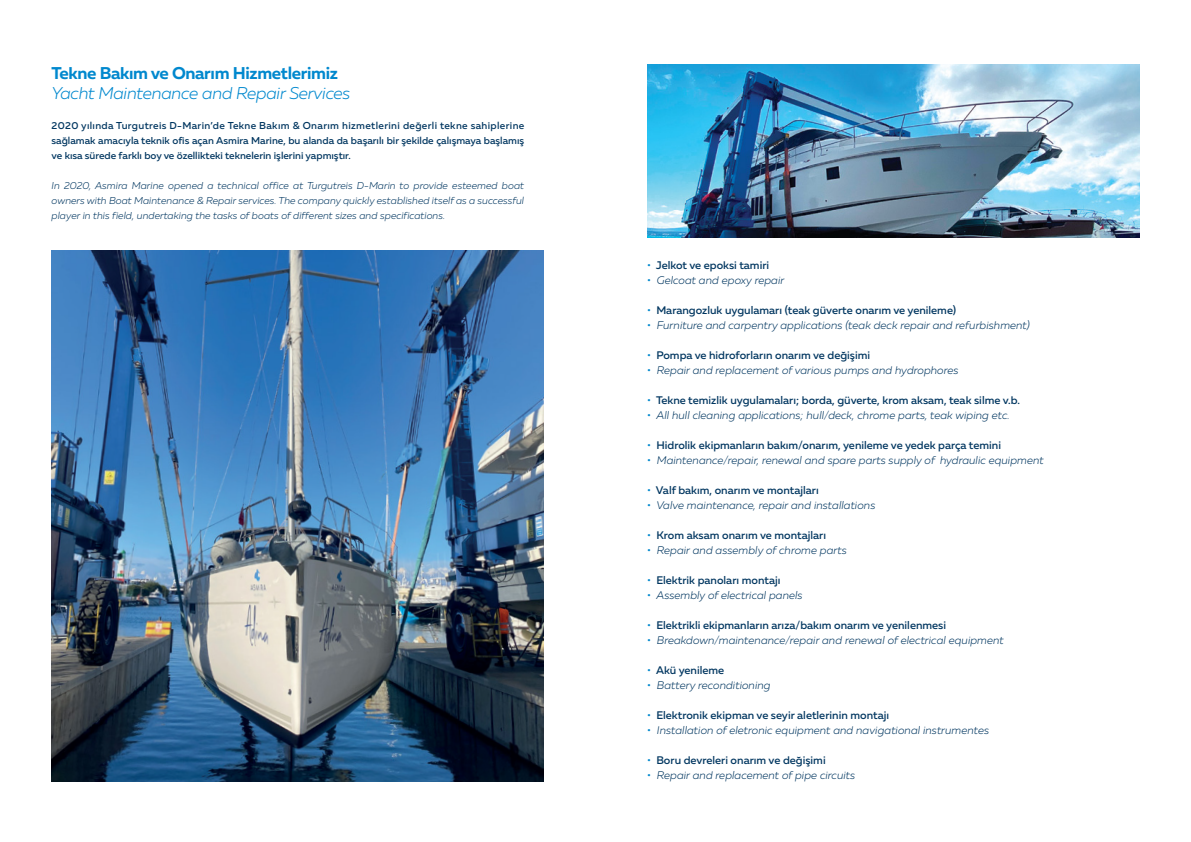
<style>
.page{position:relative;width:1191px;height:842px;background:#fff}
.page>*{position:absolute;margin:0;border:0;box-sizing:border-box;transform-origin:0 0}
.t1{font:italic 300 17px "Muller";letter-spacing:-.02em;color:#0088ce}
.t2{font:700 17px "Muller";letter-spacing:-.02em;color:#0088ce}
.t3{font:italic 300 11px "Muller";color:#003660}
.t4{font:500 11px "Muller";color:#003660}
.t5{font:italic 300 10px/15px "Muller";color:#003660;text-align:justify}
.t6{font:500 10px/15px "Muller";color:#003660;text-align:justify}
.s1{color:#0088ce}
.s2{font-weight:500;font-style:normal;color:#0088ce}
</style>
<div class="page">
<img style="left:647px;top:64px;width:492px;height:173px">
<img style="left:52px;top:250px;width:492px;height:532px">
<h1 class="t2" style="left:52px;top:62px;width:288px">Tekne Bakım ve Onarım Hizmetlerimiz</h1>
<h1 class="t1" style="left:52px;top:83px;width:300px">Yacht Maintenance and Repair Services</h1>
<p class="t6" style="left:52px;top:118px;width:474px">2020 yılında Turgutreis D-Marin’de Tekne Bakım &amp; Onarım hizmetlerini değerli tekne sahiplerine sağlamak amacıyla teknik ofis açan Asmira Marine, bu alanda da başarılı bir şekilde çalışmaya başlamış ve kısa sürede farklı boy ve özellikteki teknelerin işlerini yapmıştır.</p>
<p class="t5" style="left:52px;top:178px;width:474px">In 2020, Asmira Marine opened a technical office at Turgutreis D-Marin to provide esteemed boat owners with Boat Maintenance &amp; Repair services. The company quickly established itself as a successful player in this field, undertaking the tasks of boats of different sizes and specifications.</p>
<p class="t4" style="left:647px;top:258px;width:123px"><span class="s1">•</span> Jelkot ve epoksi tamiri</p>
<p class="t3" style="left:647px;top:273px;width:139px"><span class="s2">•</span> Gelcoat and epoxy repair</p>
<p class="t4" style="left:647px;top:303px;width:310px"><span class="s1">•</span> Marangozluk uygulamarı (teak güverte onarım ve yenileme)</p>
<p class="t3" style="left:647px;top:318px;width:384px"><span class="s2">•</span> Furniture and carpentry applications (teak deck repair and refurbishment)</p>
<p class="t4" style="left:647px;top:348px;width:224px"><span class="s1">•</span> Pompa ve hidroforların onarım ve değişimi</p>
<p class="t3" style="left:647px;top:363px;width:313px"><span class="s2">•</span> Repair and replacement of various pumps and hydrophores</p>
<p class="t4" style="left:647px;top:393px;width:374px"><span class="s1">•</span> Tekne temizlik uygulamaları; borda, güverte, krom aksam, teak silme v.b.</p>
<p class="t3" style="left:647px;top:408px;width:364px"><span class="s2">•</span> All hull cleaning applications; hull/deck, chrome parts, teak wiping etc.</p>
<p class="t4" style="left:647px;top:438px;width:355px"><span class="s1">•</span> Hidrolik ekipmanların bakım/onarım, yenileme ve yedek parça temini</p>
<p class="t3" style="left:647px;top:453px;width:398px"><span class="s2">•</span> Maintenance/repair, renewal and spare parts supply of hydraulic equipment</p>
<p class="t4" style="left:647px;top:483px;width:173px"><span class="s1">•</span> Valf bakım, onarım ve montajları</p>
<p class="t3" style="left:647px;top:498px;width:230px"><span class="s2">•</span> Valve maintenance, repair and installations</p>
<p class="t4" style="left:647px;top:528px;width:180px"><span class="s1">•</span> Krom aksam onarım ve montajları</p>
<p class="t3" style="left:647px;top:543px;width:201px"><span class="s2">•</span> Repair and assembly of chrome parts</p>
<p class="t4" style="left:647px;top:573px;width:135px"><span class="s1">•</span> Elektrik panoları montajı</p>
<p class="t3" style="left:647px;top:588px;width:157px"><span class="s2">•</span> Assembly of electrical panels</p>
<p class="t4" style="left:647px;top:618px;width:300px"><span class="s1">•</span> Elektrikli ekipmanların arıza/bakım onarım ve yenilenmesi</p>
<p class="t3" style="left:647px;top:633px;width:358px"><span class="s2">•</span> Breakdown/maintenance/repair and renewal of electrical equipment</p>
<p class="t4" style="left:647px;top:663px;width:78px"><span class="s1">•</span> Akü yenileme</p>
<p class="t3" style="left:647px;top:678px;width:125px"><span class="s2">•</span> Battery reconditioning</p>
<p class="t4" style="left:647px;top:708px;width:243px"><span class="s1">•</span> Elektronik ekipman ve seyir aletlerinin montajı</p>
<p class="t3" style="left:647px;top:723px;width:343px"><span class="s2">•</span> Installation of eletronic equipment and navigational instrumentes</p>
<p class="t4" style="left:647px;top:753px;width:180px"><span class="s1">•</span> Boru devreleri onarım ve değişimi</p>
<p class="t3" style="left:647px;top:768px;width:209px"><span class="s2">•</span> Repair and replacement of pipe circuits</p>
</div>
